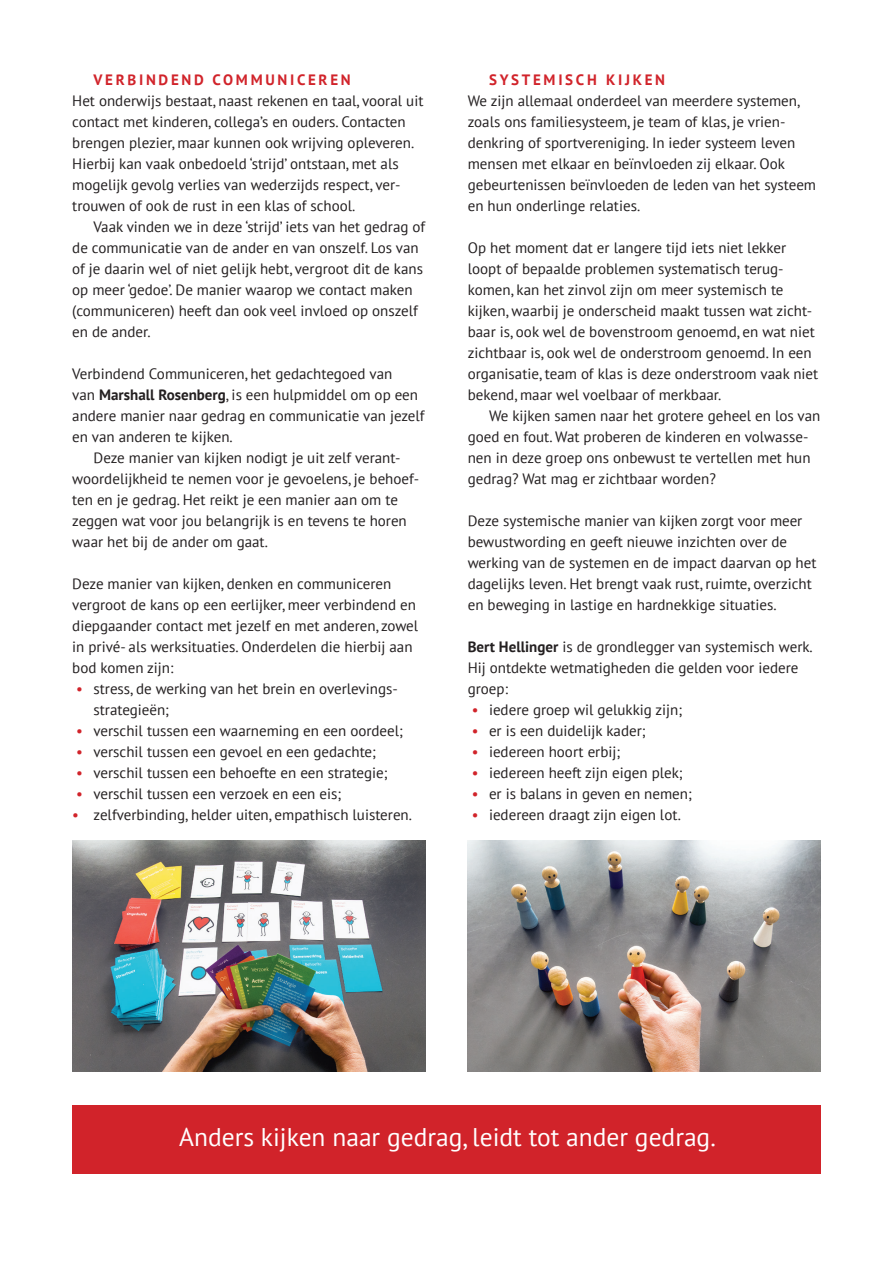
<style>
.page{position:relative;width:893px;height:1263px;background:#fff}
.page>*{position:absolute;margin:0;border:0;box-sizing:border-box;transform-origin:0 0}
.t1{font:25.5px "PT Sans";color:#fff}
.t2{font:15px/21px "PT Sans";color:#231f20}
.t3{font:700 15px "PT Sans";letter-spacing:.18em;color:#d1232a}
.s1{font-weight:700}
.s2{color:#d1232a}
</style>
<div class="page">
<div style="left:72px;top:1106px;width:749px;height:68px;background:#d1232a"></div>
<img style="left:72px;top:841px;width:353px;height:231px">
<img style="left:468px;top:841px;width:353px;height:231px">
<p class="t3" style="left:94px;top:70px;width:259px">VERBINDEND COMMUNICEREN</p>
<p class="t2" style="left:72px;top:90px;width:353px">Het onderwijs bestaat, naast rekenen en taal, vooral uit contact met kinderen, collega’s en ouders. Contacten brengen plezier, maar kunnen ook wrijving opleveren.<br>Hierbij kan vaak onbedoeld ‘strijd’ ontstaan, met als mogelijk gevolg verlies van wederzijds respect, ver&shy;trouwen of ook de rust in een klas of school.</p>
<p class="t2" style="left:72px;top:216px;width:354px;text-indent:21px">Vaak vinden we in deze ‘strijd’ iets van het gedrag of de communicatie van de ander en van onszelf. Los van of je daarin wel of niet gelijk hebt, vergroot dit de kans op meer ‘gedoe’. De manier waarop we contact maken (communiceren) heeft dan ook veel invloed op onszelf en de ander.</p>
<p class="t2" style="left:72px;top:363px;width:322px">Verbindend Communiceren, het gedachtegoed van</p>
<p class="t2" style="left:72px;top:384px;width:347px">van <span class="s1">Marshall Rosenberg</span>, is een hulpmiddel om op een</p>
<p class="t2" style="left:72px;top:405px;width:354px">andere manier naar gedrag en communicatie van jezelf</p>
<p class="t2" style="left:72px;top:426px;width:162px">en van anderen te kijken.</p>
<p class="t2" style="left:94px;top:447px;width:308px">Deze manier van kijken nodigt je uit zelf verant-</p>
<p class="t2" style="left:72px;top:468px;width:349px">woordelijkheid te nemen voor je gevoelens, je behoef-</p>
<p class="t2" style="left:72px;top:489px;width:327px">ten en je gedrag. Het reikt je een manier aan om te</p>
<p class="t2" style="left:72px;top:510px;width:336px">zeggen wat voor jou belangrijk is en tevens te horen</p>
<p class="t2" style="left:72px;top:531px;width:197px">waar het bij de ander om gaat.</p>
<p class="t2" style="left:72px;top:573px;width:347px">Deze manier van kijken, denken en communiceren vergroot de kans op een eerlijker, meer verbindend en diepgaander contact met jezelf en met anderen, zowel in privé- als werksituaties. Onderdelen die hierbij aan bod komen zijn:</p>
<p class="t2" style="left:94px;top:678px;width:306px;text-indent:-17px"><span class="s2">•</span> stress, de werking van het brein en overlevings&shy;strategieën;</p>
<p class="t2" style="left:76px;top:720px;width:328px"><span class="s2">•</span> verschil tussen een waarneming en een oordeel;</p>
<p class="t2" style="left:76px;top:741px;width:301px"><span class="s2">•</span> verschil tussen een gevoel en een gedachte;</p>
<p class="t2" style="left:76px;top:762px;width:313px"><span class="s2">•</span> verschil tussen een behoefte en een strategie;</p>
<p class="t2" style="left:76px;top:783px;width:266px"><span class="s2">•</span> verschil tussen een verzoek en een eis;</p>
<p class="t2" style="left:72px;top:804px;width:341px"><span class="s2">•</span> zelfverbinding, helder uiten, empathisch luisteren.</p>
<p class="t3" style="left:489px;top:70px;width:178px">SYSTEMISCH KIJKEN</p>
<p class="t2" style="left:468px;top:90px;width:350px">We zijn allemaal onderdeel van meerdere systemen, zoals ons familiesysteem, je team of klas, je vrien&shy;denkring of sportvereniging. In ieder systeem leven mensen met elkaar en beïnvloeden zij elkaar. Ook gebeurtenissen beïnvloeden de leden van het systeem en hun onderlinge relaties.</p>
<p class="t2" style="left:468px;top:237px;width:352px">Op het moment dat er langere tijd iets niet lekker loopt of bepaalde problemen systematisch terug&shy;komen, kan het zinvol zijn om meer systemisch te kijken, waarbij je onderscheid maakt tussen wat zicht&shy;baar is, ook wel de bovenstroom genoemd, en wat niet zichtbaar is, ook wel de onderstroom genoemd. In een organisatie, team of klas is deze onderstroom vaak niet bekend, maar wel voelbaar of merkbaar.</p>
<p class="t2" style="left:468px;top:405px;width:354px;text-indent:21px">We kijken samen naar het grotere geheel en los van goed en fout. Wat proberen de kinderen en volwasse&shy;nen in deze groep ons onbewust te vertellen met hun gedrag? Wat mag er zichtbaar worden?</p>
<p class="t2" style="left:468px;top:510px;width:350px">Deze systemische manier van kijken zorgt voor meer bewustwording en geeft nieuwe inzichten over de werking van de systemen en de impact daarvan op het dagelijks leven. Het brengt vaak rust, ruimte, overzicht en beweging in lastige en hardnekkige situaties.</p>
<p class="t2" style="left:468px;top:636px;width:347px"><span class="s1">Bert Hellinger</span> is de grondlegger van systemisch werk.<br>Hij ontdekte wetmatigheden die gelden voor iedere groep:</p>
<p class="t2" style="left:472px;top:699px;width:212px"><span class="s2">•</span> iedere groep wil gelukkig zijn;</p>
<p class="t2" style="left:472px;top:720px;width:175px"><span class="s2">•</span> er is een duidelijk kader;</p>
<p class="t2" style="left:472px;top:741px;width:150px"><span class="s2">•</span> iedereen hoort erbij;</p>
<p class="t2" style="left:472px;top:762px;width:213px"><span class="s2">•</span> iedereen heeft zijn eigen plek;</p>
<p class="t2" style="left:472px;top:783px;width:222px"><span class="s2">•</span> er is balans in geven en nemen;</p>
<p class="t2" style="left:472px;top:804px;width:211px"><span class="s2">•</span> iedereen draagt zijn eigen lot.</p>
<h1 class="t1" style="left:179px;top:1121px;width:538px">Anders kijken naar gedrag, leidt tot ander gedrag.</h1>
</div>
